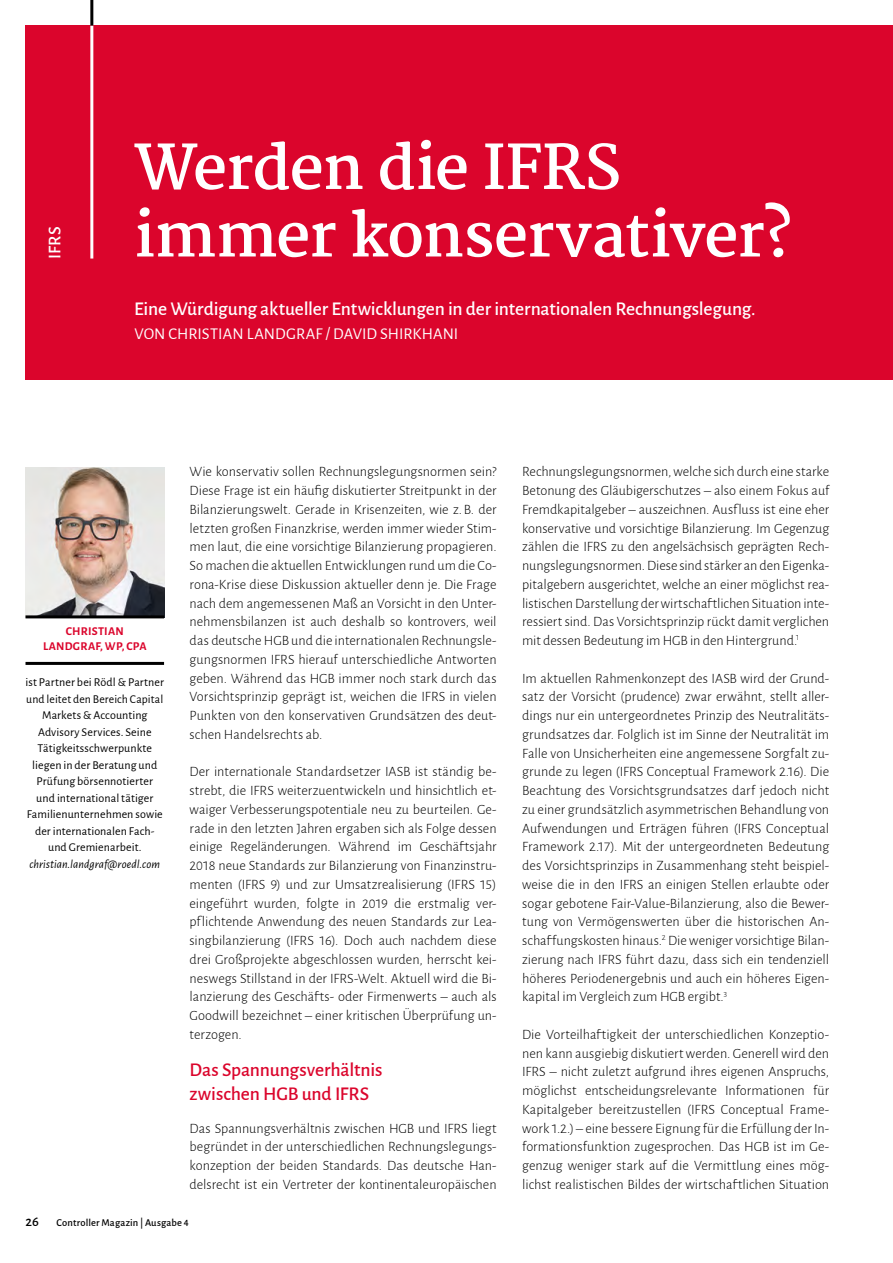
<style>
.page{position:relative;width:893px;height:1263px;background:#fff}
.page>*{position:absolute;margin:0;border:0;box-sizing:border-box;transform-origin:0 0}
.t1{font:700 60px/67.5px "Martel";letter-spacing:-.02em;color:#fff}
.t2{font:500 19.5px "Alegreya Sans";letter-spacing:-.01em;color:#fff}
.t3{font:500 19.5px/24px "Alegreya Sans";letter-spacing:-.005em;color:#db052c}
.t4{font:500 18px "Alegreya Sans";color:#fff}
.t5{font:16.5px "Alegreya Sans";letter-spacing:.005em;color:#fff}
.t6{font:300 14.25px/18.8px "Alegreya Sans";color:#000;text-align:justify}
.t7{font:12px/16.5px "Alegreya Sans";letter-spacing:.005em;color:#000;text-align:center}
.t8{font:italic 12px "Alegreya Sans";letter-spacing:.005em;color:#000}
.t9{font:700 12px/15px "Alegreya Sans";letter-spacing:.02em;color:#db052c;text-align:center}
.t10{font:500 10.5px "Alegreya Sans";letter-spacing:.015em;color:#000}
.s1{font-size:14.25px}
</style>
<div class="page">
<div style="left:26px;top:26px;width:867px;height:354px;background:#db052c"></div>
<hr style="left:90px;top:26px;width:3px;height:233px;background:#fff">
<img style="left:26px;top:468px;width:138px;height:147px">
<hr style="left:26px;top:615px;width:138px;height:3px;background:#000">
<hr style="left:26px;top:662px;width:138px;height:3px;background:#000">
<hr style="left:90px;top:0;width:3px;height:26px;background:#000">
<p class="t4" style="left:42px;top:259px;width:34px;rotate:-90deg">IFRS</p>
<h1 class="t1" style="left:134px;top:135px;width:660px">Werden die IFRS immer konservativer?</h1>
<h2 class="t2" style="left:134px;top:294px;width:623px">Eine Würdigung aktueller Entwicklungen in der internationalen Rechnungslegung.</h2>
<p class="t5" style="left:134px;top:322px;width:325px">VON CHRISTIAN LANDGRAF / DAVID SHIRKHANI</p>
<p class="t9" style="left:43px;top:623px;width:105px">CHRISTIAN<br>LANDGRAF, WP, CPA</p>
<p class="t7" style="left:26px;top:673px;width:140px">ist Partner bei Rödl &amp; Partner und leitet den Bereich Capital<br>Markets &amp; Accounting<br>Advisory Services. Seine<br>Tätigkeitsschwerpunkte liegen in der Beratung und<br>Prüfung börsennotierter<br>und international tätiger<br>Familienunternehmen sowie der internationalen Fach&shy;und Gremienarbeit.</p>
<p class="t8" style="left:30px;top:855px;width:132px">christian.landgraf@roedl.com</p>
<p class="t6" style="left:190px;top:462px;width:309px">Wie konservativ sollen Rechnungslegungsnormen sein?<br>Diese Frage ist ein häufig diskutierter Streitpunkt in der Bilanzierungswelt. Gerade in Krisenzeiten, wie z. B. der letzten großen Finanzkrise, werden immer wieder Stim&shy;men laut, die eine vorsichtige Bilanzierung propagieren.<br>So machen die aktuellen Entwicklungen rund um die Co&shy;rona-Krise diese Diskussion aktueller denn je. Die Frage nach dem angemessenen Maß an Vorsicht in den Unter&shy;nehmensbilanzen ist auch deshalb so kontrovers, weil das deutsche HGB und die internationalen Rechnungsle&shy;gungsnormen IFRS hierauf unterschiedliche Antworten geben. Während das HGB immer noch stark durch das Vorsichtsprinzip geprägt ist, weichen die IFRS in vielen Punkten von den konservativen Grundsätzen des deut&shy;schen Handelsrechts ab.</p>
<p class="t6" style="left:190px;top:762px;width:309px">Der internationale Standardsetzer IASB ist ständig be&shy;strebt, die IFRS weiterzuentwickeln und hinsichtlich et&shy;waiger Verbesserungspotentiale neu zu beurteilen. Ge&shy;rade in den letzten Jahren ergaben sich als Folge dessen einige Regeländerungen. Während im Geschäftsjahr 2018 neue Standards zur Bilanzierung von Finanzinstru&shy;menten (IFRS 9) und zur Umsatzrealisierung (IFRS 15) eingeführt wurden, folgte in 2019 die erstmalig ver&shy;pflichtende Anwendung des neuen Standards zur Lea&shy;singbilanzierung (IFRS 16). Doch auch nachdem diese drei Großprojekte abgeschlossen wurden, herrscht kei&shy;neswegs Stillstand in der IFRS-Welt. Aktuell wird die Bi&shy;lanzierung des Geschäfts- oder Firmenwerts – auch als Goodwill bezeichnet – einer kritischen Überprüfung un&shy;terzogen.</p>
<h2 class="t3" style="left:190px;top:1057px;width:194px">Das Spannungsverhältnis zwischen HGB und IFRS</h2>
<p class="t6" style="left:190px;top:1118px;width:309px">Das Spannungsverhältnis zwischen HGB und IFRS liegt begründet in der unterschiedlichen Rechnungslegungs&shy;konzeption der beiden Standards. Das deutsche Han&shy;delsrecht ist ein Vertreter der kontinentaleuropäischen</p>
<p class="t10" style="left:26px;top:1215px;width:165px"><span class="s1">26</span> Controller Magazin | Ausgabe 4</p>
<p class="t6" style="left:522px;top:462px;width:309px">Rechnungslegungsnormen, welche sich durch eine starke Betonung des Gläubigerschutzes – also einem Fokus auf Fremdkapitalgeber – auszeichnen. Ausfluss ist eine eher konservative und vorsichtige Bilanzierung. Im Gegenzug zählen die IFRS zu den angelsächsisch geprägten Rech&shy;nungslegungsnormen. Diese sind stärker an den Eigenka&shy;pitalgebern ausgerichtet, welche an einer möglichst rea&shy;listischen Darstellung der wirtschaftlichen Situation inte&shy;ressiert sind. Das Vorsichtsprinzip rückt damit verglichen mit dessen Bedeutung im HGB in den Hintergrund.<sup>1</sup></p>
<p class="t6" style="left:522px;top:668px;width:309px">Im aktuellen Rahmenkonzept des IASB wird der Grund&shy;satz der Vorsicht (prudence) zwar erwähnt, stellt aller&shy;dings nur ein untergeordnetes Prinzip des Neutralitäts&shy;grundsatzes dar. Folglich ist im Sinne der Neutralität im Falle von Unsicherheiten eine angemessene Sorgfalt zu&shy;grunde zu legen (IFRS Conceptual Framework 2.16). Die Beachtung des Vorsichtsgrundsatzes darf jedoch nicht zu einer grundsätzlich asymmetrischen Behandlung von Aufwendungen und Erträgen führen (IFRS Conceptual Framework 2.17). Mit der untergeordneten Bedeutung des Vorsichtsprinzips in Zusammenhang steht beispiel&shy;weise die in den IFRS an einigen Stellen erlaubte oder sogar gebotene Fair-Value-Bilanzierung, also die Bewer&shy;tung von Vermögenswerten über die historischen An&shy;schaffungskosten hinaus.<sup>2</sup> Die weniger vorsichtige Bilan&shy;zierung nach IFRS führt dazu, dass sich ein tendenziell höheres Periodenergebnis und auch ein höheres Eigen&shy;kapital im Vergleich zum HGB ergibt.<sup>3</sup></p>
<p class="t6" style="left:522px;top:1024px;width:309px">Die Vorteilhaftigkeit der unterschiedlichen Konzeptio&shy;nen kann ausgiebig diskutiert werden. Generell wird den IFRS – nicht zuletzt aufgrund ihres eigenen Anspruchs, möglichst entscheidungsrelevante Informationen für Kapitalgeber bereitzustellen (IFRS Conceptual Frame&shy;work 1.2.) – eine bessere Eignung für die Erfüllung der In&shy;formationsfunktion zugesprochen. Das HGB ist im Ge&shy;genzug weniger stark auf die Vermittlung eines mög&shy;lichst realistischen Bildes der wirtschaftlichen Situation</p>
</div>
